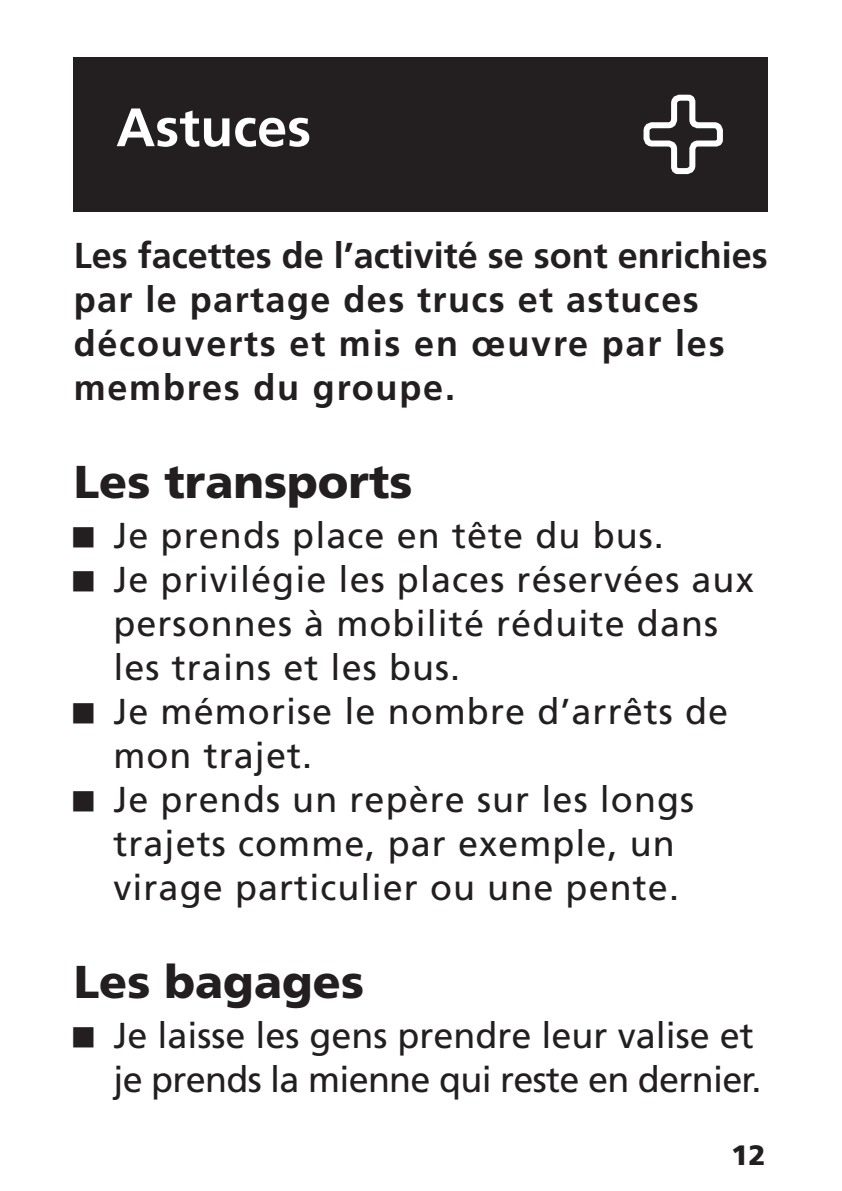
<style>
.page{position:relative;width:842px;height:1191px;background:#fff}
.page>*{position:absolute;margin:0;border:0;box-sizing:border-box;transform-origin:0 0}
.Titre_contenu_bandea{font:700 54px "Frutiger LT Std";color:#fff}
.Sous-titre_texte{font:900 46px "Frutiger LT Std";color:#231f20}
.Paragraphe{font:36px/44px "Frutiger LT Std";letter-spacing:.03em;color:#231f20}
.Paragraphe-2{font:700 36px/44px "Frutiger LT Std";letter-spacing:.04em;color:#231f20}
.Paragraphe-3{font:36px/44px "Frutiger LT Std";color:#231f20}
.t1{font:900 28px "Frutiger LT Std";color:#231f20}
</style>
<div class="page">
<div style="left:74px;top:57px;width:694px;height:154px;background:#231f20"></div>
<svg style="left:643px;top:94px;width:80px;height:81px"></svg>
<h1 class="Titre_contenu_bandea" style="left:116px;top:96px;width:196px">Astuces</h1>
<p class="Paragraphe-2" style="left:74px;top:234px;width:696px">Les facettes de l’activité se sont enrichies par le partage des trucs et astuces découverts et mis en œuvre par les membres du groupe.</p>
<h2 class="Sous-titre_texte" style="left:74px;top:454px;width:340px">Les transports</h2>
<p class="Paragraphe" style="left:113px;top:514px;width:642px">Je prends place en tête du bus.<br>Je privilégie les places réservées aux personnes à mobilité réduite dans les trains et les bus.<br>Je mémorise le nombre d’arrêts de mon trajet.<br>Je prends un repère sur les longs trajets comme, par exemple, un virage particulier ou une pente.</p>
<h2 class="Sous-titre_texte" style="left:74px;top:954px;width:292px">Les bagages</h2>
<p class="Paragraphe-3" style="left:113px;top:1014px;width:650px">Je laisse les gens prendre leur valise et je prends la mienne qui reste en dernier.</p>
<p class="t1" style="left:731px;top:1137px;width:36px">12</p>
</div>
